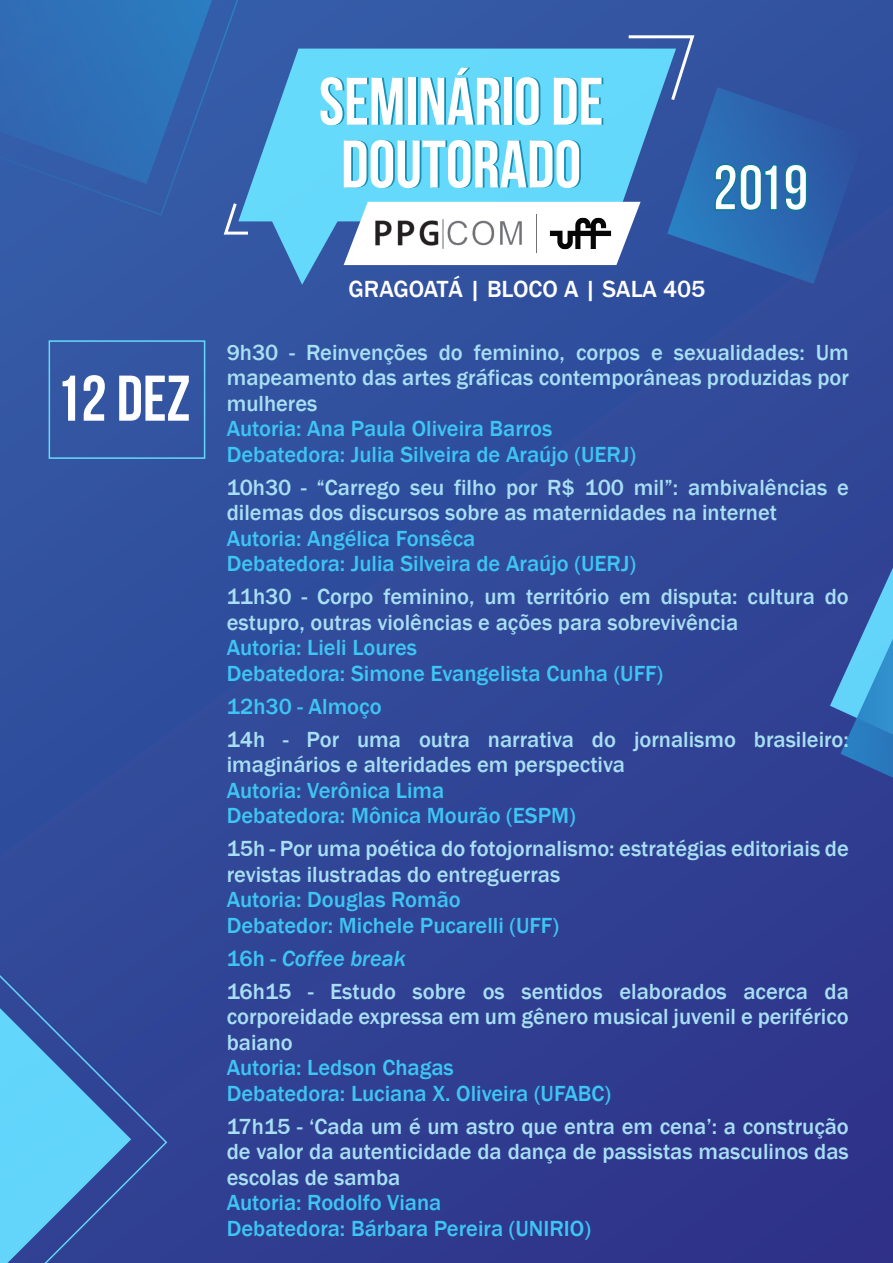
<style>
.page{position:relative;width:893px;height:1263px;background:#fff}
.page>*{position:absolute;margin:0;border:0;box-sizing:border-box;transform-origin:0 0}
.t1{font:67.35px/62.8px "Bebas Neue";color:#fff;text-align:center}
.t2{font:64.35px "Bebas Neue";color:#fff}
.t3{font:500 24px "Franklin Gothic";color:#fff}
.t4{font:500 22.5px/25.5px "Franklin Gothic";color:#a7dff4}
.t5{font:500 22.5px/25.5px "Franklin Gothic";color:#3dc5f3}
.s1{color:#3dc5f3}
.s2{font-style:italic;color:#3dc5f3}
</style>
<div class="page">
<div style="left:0;top:0;width:893px;height:1263px;background:linear-gradient(to bottom,#3157a3,#30398d)"></div>
<svg style="left:0;top:929px;width:167px;height:334px;background:#4072b5"></svg>
<svg style="left:830px;top:521px;width:63px;height:269px;background:#3a6eb3"></svg>
<svg style="left:0;top:0;width:247px;height:217px;background:#3067b0"></svg>
<svg style="left:238px;top:49px;width:438px;height:236px;background:#51a5d8"></svg>
<svg style="left:222px;top:200px;width:29px;height:36px"></svg>
<svg style="left:344px;top:34px;width:520px;height:250px;background:#5a9bcc"></svg>
<div style="left:49px;top:340px;width:156px;height:119px;border:2px solid #3dc5f3"></div>
<h2 class="t2" style="left:56px;top:363px;width:136px">12 dez</h2>
<h1 class="t1" style="left:319px;top:69px;width:286px">SEMINÁRIO DE<br>DOUTORADO</h1>
<h2 class="t2" style="left:712px;top:152px;width:98px">2019</h2>
<p class="t3" style="left:348px;top:274px;width:358px">GRAGOATÁ | BLOCO A | SALA 405</p>
<p class="t4" style="left:227px;top:340px;width:624px;text-align:justify">9h30 - Reinvenções do feminino, corpos e sexualidades: Um mapeamento das artes gráficas contemporâneas produzidas por mulheres</p>
<p class="t5" style="left:227px;top:416px;width:411px">Autoria: Ana Paula Oliveira Barros<br>Debatedora: Julia Silveira de Araújo (UERJ)</p>
<p class="t4" style="left:227px;top:475px;width:624px">10h30 - “Carrego seu filho por R$ 100 mil”: ambivalências e dilemas dos discursos sobre as maternidades na internet</p>
<p class="t5" style="left:227px;top:526px;width:411px">Autoria: Angélica Fonsêca<br>Debatedora: Julia Silveira de Araújo (UERJ)</p>
<p class="t4" style="left:227px;top:584px;width:624px">11h30 - Corpo feminino, um território em disputa: cultura do estupro, outras violências e ações para sobrevivência</p>
<p class="t5" style="left:227px;top:635px;width:438px">Autoria: Lieli Loures<br>Debatedora: Simone Evangelista Cunha (UFF)</p>
<p class="t5" style="left:227px;top:694px;width:156px">12h30 - Almoço</p>
<p class="t4" style="left:227px;top:727px;width:624px">14h - Por uma outra narrativa do jornalismo brasileiro: imaginários e alteridades em perspectiva</p>
<p class="t5" style="left:227px;top:778px;width:351px">Autoria: Verônica Lima<br>Debatedora: Mônica Mourão (ESPM)</p>
<p class="t4" style="left:227px;top:836px;width:623px">15h - Por uma poética do fotojornalismo: estratégias editoriais de revistas ilustradas do entreguerras</p>
<p class="t5" style="left:227px;top:887px;width:334px">Autoria: Douglas Romão<br>Debatedor: Michele Pucarelli (UFF)</p>
<p class="t4" style="left:227px;top:942px;width:624px;line-height:33px"><span class="s1">16h -</span> <span class="s2">Coffee break<br></span>16h15 - Estudo sobre os sentidos elaborados acerca da</p>
<p class="t4" style="left:227px;top:1004px;width:624px">corporeidade expressa em um gênero musical juvenil e periférico baiano</p>
<p class="t5" style="left:227px;top:1055px;width:386px">Autoria: Ledson Chagas<br>Debatedora: Luciana X. Oliveira (UFABC)</p>
<p class="t4" style="left:227px;top:1114px;width:624px;text-align:justify">17h15 - ‘Cada um é um astro que entra em cena’: a construção de valor da autenticidade da dança de passistas masculinos das escolas de samba</p>
<p class="t5" style="left:227px;top:1190px;width:366px">Autoria: Rodolfo Viana<br>Debatedora: Bárbara Pereira (UNIRIO)</p>
</div>
